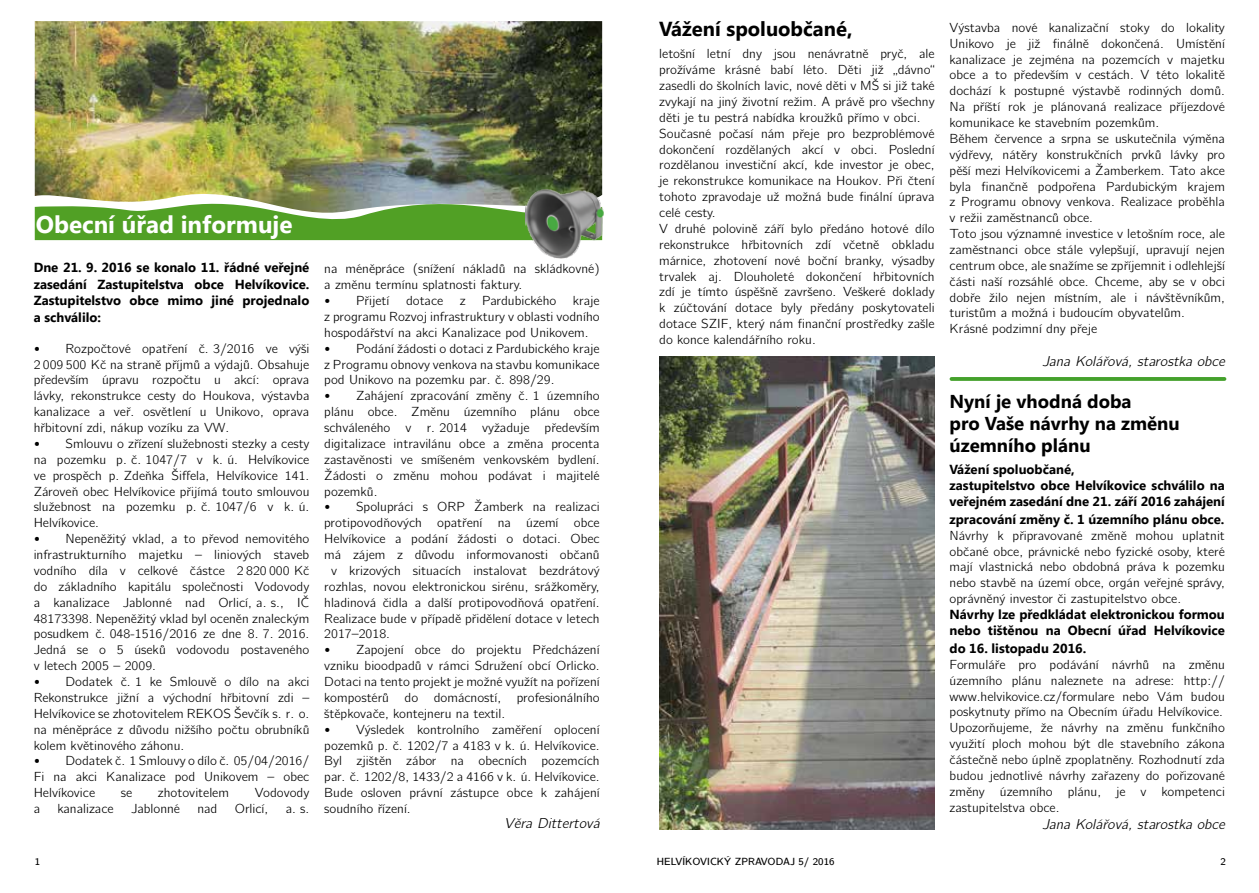
<style>
.page{position:relative;width:1259px;height:893px;background:#fff}
.page>*{position:absolute;margin:0;border:0;box-sizing:border-box;transform-origin:0 0}
.t1{font:700 24.15px "Segoe UI";color:#fff}
.t2{font:700 20.25px "Segoe UI";color:#000}
.t3{font:700 18.6px/22.4px "Segoe UI";color:#000}
.t4{font:italic 14.25px "CMU Bright";color:#000}
.t5{font:13.05px/15.9px "CMU Bright";color:#000;text-align:justify}
.t6{font:700 13.05px/16.5px "Segoe UI";color:#000}
.t7{font:600 10.35px "CMU Bright";color:#000}
.s1{font-family:"Calibri"}
</style>
<div class="page">
<img style="left:35px;top:21px;width:567px;height:170px">
<svg style="left:35px;top:191px;width:491px;height:49px;background:#77a953"></svg>
<img style="left:526px;top:188px;width:78px;height:71px">
<svg style="left:951px;top:377px;width:273px;height:4px"></svg>
<img style="left:659px;top:356px;width:275px;height:473px">
<h1 class="t1" style="left:36px;top:207px;width:258px">Obecní úřad informuje</h1>
<p class="t6" style="left:34px;top:259px;width:277px;text-align:justify">Dne 21. 9. 2016 se konalo 11. řádné veřejné zasedání Zastupitelstva obce Helvíkovice.<br>Zastupitelstvo obce mimo jiné projednalo a schválilo:</p>
<p class="t5" style="left:34px;top:339px;width:277px"><span class="s1">•</span> Rozpočtové opatření č. 3/2016 ve výši 2 009 500 Kč na straně příjmů a výdajů. Obsahuje především úpravu rozpočtu u akcí: oprava lávky, rekonstrukce cesty do Houkova, výstavba kanalizace a veř. osvětlení u Unikovo, oprava hřbitovní zdi, nákup vozíku za VW.</p>
<p class="t5" style="left:34px;top:434px;width:277px"><span class="s1">•</span> Smlouvu o zřízení služebnosti stezky a cesty na pozemku p. č. 1047/7 v k. ú. Helvíkovice ve prospěch p. Zdeňka Šiffela, Helvíkovice 141.<br>Zároveň obec Helvíkovice přijímá touto smlouvou služebnost na pozemku p. č. 1047/6 v k. ú.<br>Helvíkovice.</p>
<p class="t5" style="left:34px;top:529px;width:277px"><span class="s1">•</span> Nepeněžitý vklad, a to převod nemovitého infrastrukturního majetku – liniových staveb vodního díla v celkové částce 2 820 000 Kč do základního kapitálu společnosti Vodovody a kanalizace Jablonné nad Orlicí, a. s., IČ 48173398. Nepeněžitý vklad byl oceněn znaleckým posudkem č. 048-1516/2016 ze dne 8. 7. 2016.<br>Jedná se o 5 úseků vodovodu postaveného v letech 2005 – 2009.</p>
<p class="t5" style="left:34px;top:672px;width:277px"><span class="s1">•</span> Dodatek č. 1 ke Smlouvě o dílo na akci Rekonstrukce jižní a východní hřbitovní zdi – Helvíkovice se zhotovitelem REKOS Ševčík s. r. o. na méněpráce z důvodu nižšího počtu obrubníků kolem květinového záhonu.</p>
<p class="t5" style="left:34px;top:752px;width:277px"><span class="s1">•</span> Dodatek č. 1 Smlouvy o dílo č. 05/04/2016/ Fi na akci Kanalizace pod Unikovem – obec Helvíkovice</p>
<p class="t5" style="left:121px;top:783px;width:13px">se</p>
<p class="t5" style="left:158px;top:783px;width:73px">zhotovitelem</p>
<p class="t5" style="left:255px;top:783px;width:56px">Vodovody</p>
<p class="t5" style="left:34px;top:799px;width:8px">a</p>
<p class="t5" style="left:57px;top:799px;width:58px">kanalizace</p>
<p class="t5" style="left:131px;top:799px;width:51px">Jablonné</p>
<p class="t5" style="left:197px;top:799px;width:22px">nad</p>
<p class="t5" style="left:235px;top:799px;width:35px">Orlicí,</p>
<p class="t5" style="left:286px;top:799px;width:25px">a. s.</p>
<p class="t7" style="left:35px;top:852px;width:7px">1</p>
<p class="t5" style="left:324px;top:260px;width:277px">na méněpráce (snížení nákladů na skládkovné) a změnu termínu splatnosti faktury.</p>
<p class="t5" style="left:324px;top:291px;width:67px"><span class="s1">•</span> Přijetí</p>
<p class="t5" style="left:406px;top:291px;width:39px">dotace</p>
<p class="t5" style="left:460px;top:291px;width:7px">z</p>
<p class="t5" style="left:482px;top:291px;width:76px">Pardubického</p>
<p class="t5" style="left:324px;top:291px;width:277px;text-indent:249px">kraje z programu Rozvoj infrastruktury v oblasti vodního hospodářství na akci Kanalizace pod Unikovem.</p>
<p class="t5" style="left:324px;top:339px;width:277px"><span class="s1">•</span> Podání žádosti o dotaci z Pardubického kraje z Programu obnovy venkova na stavbu komunikace pod Unikovo na pozemku par. č. 898/29.</p>
<p class="t5" style="left:324px;top:387px;width:277px"><span class="s1">•</span> Zahájení zpracování změny č. 1 územního plánu obce. Změnu územního plánu obce schváleného v r. 2014 vyžaduje především digitalizace intravilánu obce a změna procenta zastavěnosti ve smíšeném venkovském bydlení.<br>Žádosti o změnu mohou podávat i majitelé pozemků.</p>
<p class="t5" style="left:324px;top:498px;width:277px"><span class="s1">•</span> Spolupráci s ORP Žamberk na realizaci</p>
<p class="t5" style="left:324px;top:514px;width:277px">protipovodňových opatření na území obce</p>
<p class="t5" style="left:324px;top:529px;width:277px">Helvíkovice a podání žádosti o dotaci. Obec</p>
<p class="t5" style="left:324px;top:545px;width:277px">má zájem z důvodu informovanosti občanů</p>
<p class="t5" style="left:331px;top:561px;width:270px">v krizových situacích instalovat bezdrátový</p>
<p class="t5" style="left:324px;top:577px;width:277px">rozhlas, novou elektronickou sirénu, srážkoměry,</p>
<p class="t5" style="left:324px;top:593px;width:277px">hladinová čidla a další protipovodňová opatření.</p>
<p class="t5" style="left:324px;top:609px;width:277px">Realizace bude v případě přidělení dotace v letech</p>
<p class="t5" style="left:324px;top:625px;width:67px">2017–2018.</p>
<p class="t5" style="left:324px;top:640px;width:277px"><span class="s1">•</span> Zapojení obce do projektu Předcházení vzniku bioodpadů v rámci Sdružení obcí Orlicko.<br>Dotaci na tento projekt je možné využít na pořízení kompostérů do domácností, profesionálního štěpkovače, kontejneru na textil.</p>
<p class="t5" style="left:324px;top:720px;width:277px"><span class="s1">•</span> Výsledek kontrolního zaměření oplocení pozemků p. č. 1202/7 a 4183 v k. ú. Helvíkovice.<br>Byl zjištěn zábor na obecních pozemcích par. č. 1202/8, 1433/2 a 4166 v k. ú. Helvíkovice.<br>Bude osloven právní zástupce obce k zahájení soudního řízení.</p>
<p class="t4" style="left:504px;top:810px;width:97px">Věra Dittertová</p>
<h2 class="t2" style="left:659px;top:14px;width:195px">Vážení spoluobčané,</h2>
<p class="t5" style="left:659px;top:45px;width:277px;text-align:left">letošní letní dny jsou nenávratně pryč, ale prožíváme krásné babí léto. Děti již „dávno“ zasedli do školních lavic, nové děti v MŠ si již také zvykají na jiný životní režim. A právě pro všechny děti je tu pestrá nabídka kroužků přímo v obci.<br>Současné počasí nám přeje pro bezproblémové dokončení rozdělaných akcí v obci. Poslední rozdělanou investiční akcí, kde investor je obec, je rekonstrukce komunikace na Houkov. Při čtení tohoto zpravodaje už možná bude finální úprava celé cesty.<br>V druhé polovině září bylo předáno hotové dílo rekonstrukce hřbitovních zdí včetně obkladu márnice, zhotovení nové boční branky, výsadby trvalek aj. Dlouholeté dokončení hřbitovních zdí je tímto úspěšně završeno. Veškeré doklady k zúčtování dotace byly předány poskytovateli dotace SZIF, který nám finanční prostředky zašle do konce kalendářního roku.</p>
<p class="t5" style="left:949px;top:18px;width:277px;text-align:left">Výstavba nové kanalizační stoky do lokality Unikovo je již finálně dokončená. Umístění kanalizace je zejména na pozemcích v majetku obce a to především v cestách. V této lokalitě dochází k postupné výstavbě rodinných domů.<br>Na příští rok je plánovaná realizace příjezdové komunikace ke stavebním pozemkům.<br>Během července a srpna se uskutečnila výměna výdřevy, nátěry konstrukčních prvků lávky pro pěší mezi Helvíkovicemi a Žamberkem. Tato akce byla finančně podpořena Pardubickým krajem z Programu obnovy venkova. Realizace proběhla v režii zaměstnanců obce.<br>Toto jsou významné investice v letošním roce, ale zaměstnanci obce stále vylepšují, upravují nejen centrum obce, ale snažíme se zpříjemnit i odlehlejší části naší rozsáhlé obce. Chceme, aby se v obci dobře žilo nejen místním, ale i návštěvníkům, turistům a možná i budoucím obyvatelům.<br>Krásné podzimní dny přeje</p>
<p class="t4" style="left:1042px;top:349px;width:184px">Jana Kolářová, starostka obce</p>
<h3 class="t3" style="left:949px;top:389px;width:232px">Nyní je vhodná doba<br>pro Vaše návrhy na změnu územního plánu</h3>
<p class="t6" style="left:949px;top:461px;width:277px;line-height:15.9px">Vážení spoluobčané,<br>zastupitelstvo obce Helvíkovice schválilo na veřejném zasedání dne 21. září 2016 zahájení</p>
<p class="t6" style="left:949px;top:510px;width:276px">zpracování změny č. 1 územního plánu obce.</p>
<p class="t5" style="left:949px;top:526px;width:277px">Návrhy k připravované změně mohou uplatnit občané obce, právnické nebo fyzické osoby, které mají vlastnická nebo obdobná práva k pozemku nebo stavbě na území obce, orgán veřejné správy, oprávněný investor či zastupitelstvo obce.</p>
<p class="t6" style="left:949px;top:606px;width:277px;line-height:15.9px">Návrhy lze předkládat elektronickou formou nebo tištěnou na Obecní úřad Helvíkovice</p>
<p class="t6" style="left:949px;top:639px;width:138px">do 16. listopadu 2016.</p>
<p class="t5" style="left:949px;top:655px;width:277px;text-align:left">Formuláře pro podávání návrhů na změnu územního plánu naleznete na adrese: http:// www.helvikovice.cz/formulare nebo Vám budou poskytnuty přímo na Obecním úřadu Helvíkovice.<br>Upozorňujeme, že návrhy na změnu funkčního využití ploch mohou být dle stavebního zákona částečně nebo úplně zpoplatněny. Rozhodnutí zda budou jednotlivé návrhy zařazeny do pořizované změny územního plánu, je v kompetenci zastupitelstva obce.</p>
<p class="t4" style="left:1042px;top:811px;width:184px">Jana Kolářová, starostka obce</p>
<p class="t7" style="left:657px;top:852px;width:179px">HELVÍKOVICKÝ ZPRAVODAJ 5/ 2016</p>
<p class="t7" style="left:1220px;top:852px;width:7px">2</p>
</div>
